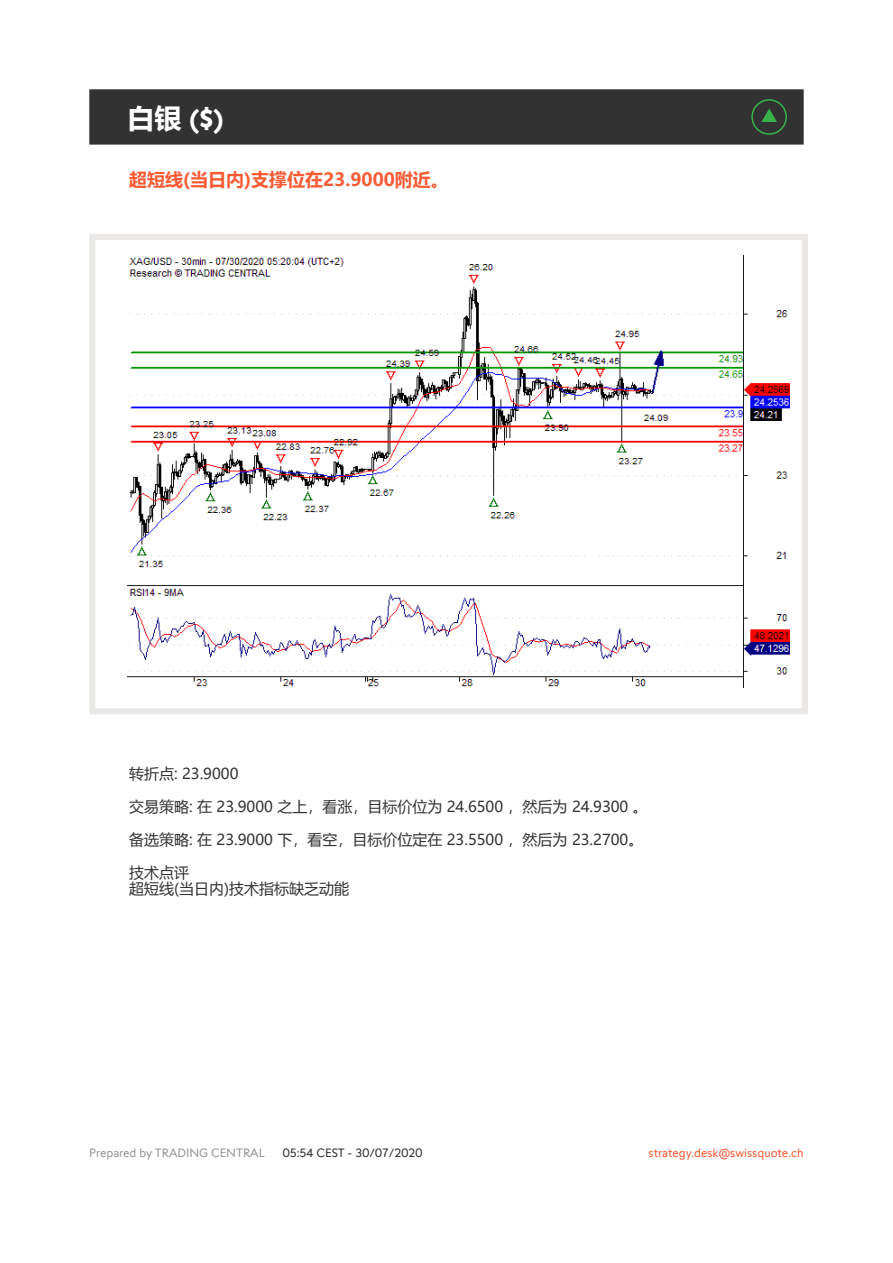
<style>
.page{position:relative;width:893px;height:1263px;background:#fff}
.page>*{position:absolute;margin:0;border:0;box-sizing:border-box;transform-origin:0 0}
.t1{font:700 27px "Swissquote CT";color:#fff}
.t2{font:700 18px "Microsoft Ya Hei UI";color:#fa5b35}
.t3{font:15px/16.5px "Microsoft Ya Hei UI";color:#323232}
.t4{font:12px "Swissquote CT";color:#fa5b35}
.t5{font:12px "Swissquote CT";color:#939598}
.t6{font:12px "Swissquote CT";color:#323232}
.s1{font-family:"Microsoft Ya Hei UI"}
</style>
<div class="page">
<div style="left:89px;top:234px;width:719px;height:480px;border:6px solid #e9e8e7"></div>
<div style="left:89px;top:89px;width:715px;height:56px;background:#323232;border:2px solid #323232"></div>
<img style="left:128px;top:255px;width:661px;height:432px">
<svg style="left:751px;top:99px;width:36px;height:36px"></svg>
<h1 class="t1" style="left:128px;top:102px;width:97px"><span class="s1">白银</span> ($)</h1>
<p class="t2" style="left:129px;top:167px;width:321px">超短线(当日内)支撑位在23.9000附近。</p>
<p class="t3" style="left:129px;top:765px;width:111px">转折点: 23.9000</p>
<p class="t3" style="left:129px;top:798px;width:520px">交易策略: 在 23.9000 之上，看涨，目标价位为 24.6500 ，然后为 24.9300 。</p>
<p class="t3" style="left:129px;top:831px;width:516px">备选策略: 在 23.9000 下，看空，目标价位定在 23.5500 ，然后为 23.2700。</p>
<p class="t3" style="left:129px;top:864px;width:222px">技术点评<br>超短线(当日内)技术指标缺乏动能</p>
<p class="t5" style="left:89px;top:1145px;width:177px">Prepared by TRADING CENTRAL</p>
<p class="t6" style="left:283px;top:1145px;width:141px">05:54 CEST - 30/07/2020</p>
<p class="t4" style="left:649px;top:1145px;width:157px">strategy.desk@swissquote.ch</p>
</div>
